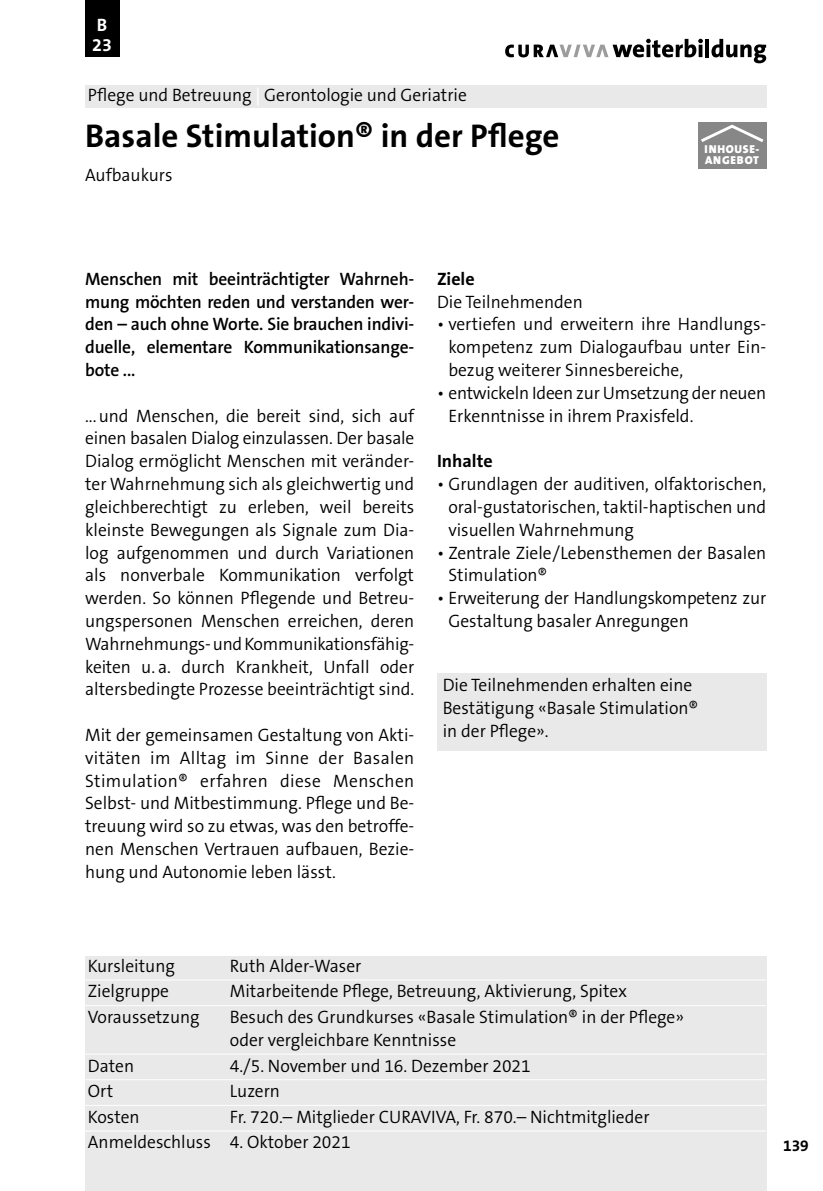
<style>
.page{position:relative;width:823px;height:1191px;background:#fff}
.page>*{position:absolute;margin:0;border:0;box-sizing:border-box;transform-origin:0 0}
.t1{font:700 33px "The Sans B7";color:#000}
.t2{font:300 18px/22.8px "The Sans B4";color:#000}
.t3{font:600 18px/22.8px "The Sans B6";letter-spacing:-.01em;color:#000;text-align:justify}
.t4{font:700 18px "The Sans B7";color:#000}
.t5{font:700 18px/20px "The Sans B7";color:#fff}
.t6{font:700 16px "The Sans B7";color:#000}
.t7{font:900 11.6px/11.6px "The Sans B9";letter-spacing:.075em;color:#fff}
.s1{font-family:"The Sans B6";font-weight:600;color:#fff}
</style>
<div class="page">
<hr style="left:705px;top:39px;width:3px;height:18px;background:#000">
<svg style="left:711px;top:39px;width:54px;height:24px"></svg>
<svg style="left:505px;top:39px;width:197px;height:18px"></svg>
<div style="left:85px;top:0;width:34px;height:57px;background:#000"></div>
<div style="left:85px;top:85px;width:680px;height:23px;background:#e9e9e9"></div>
<div style="left:85px;top:956px;width:680px;height:235px;background:#e9e9e9"></div>
<hr style="left:85px;top:979px;width:680px;height:1px;background:#fff">
<hr style="left:85px;top:1005px;width:680px;height:1px;background:#fff">
<hr style="left:85px;top:1053px;width:680px;height:1px;background:#fff">
<hr style="left:85px;top:1079px;width:680px;height:1px;background:#fff">
<hr style="left:85px;top:1105px;width:680px;height:1px;background:#fff">
<hr style="left:85px;top:1130px;width:680px;height:1px;background:#fff">
<div style="left:437px;top:673px;width:328px;height:78px;background:#e9e9e9"></div>
<div style="left:697px;top:122px;width:68px;height:47px;background:#868786"></div>
<svg style="left:697px;top:123px;width:67px;height:22px"></svg>
<p class="t5" style="left:92px;top:16px;width:21px">B<br>23</p>
<p class="t2" style="left:88px;top:85px;width:380px">Pflege und Betreuung <span class="s1">|</span> Gerontologie und Geriatrie</p>
<h1 class="t1" style="left:85px;top:118px;width:475px">Basale Stimulation® in der Pflege</h1>
<p class="t2" style="left:85px;top:164px;width:89px">Aufbaukurs</p>
<p class="t7" style="left:704px;top:144px;width:56px">INHOUSE-<br>ANGEBOT</p>
<p class="t3" style="left:85px;top:268px;width:330px">Menschen mit beeinträchtigter Wahrneh&shy;mung möchten reden und verstanden wer&shy;den – auch ohne Worte. Sie brauchen indivi&shy;duelle, elementare Kommunikationsange&shy;bote ...</p>
<p class="t2" style="left:85px;top:405px;width:330px;text-align:justify">...und Menschen, die bereit sind, sich auf einen basalen Dialog einzulassen. Der basale Dialog ermöglicht Menschen mit veränder&shy;ter Wahrnehmung sich als gleichwertig und gleichberechtigt zu erleben, weil bereits kleinste Bewegungen als Signale zum Dia&shy;log aufgenommen und durch Variationen als nonverbale Kommunikation verfolgt werden. So können Pflegende und Betreu&shy;ungspersonen Menschen erreichen, deren Wahrnehmungs- und Kommunikationsfähig&shy;keiten u. a. durch Krankheit, Unfall oder altersbedingte Prozesse beeinträchtigt sind.</p>
<p class="t2" style="left:85px;top:724px;width:330px;text-align:justify">Mit der gemeinsamen Gestaltung von Akti&shy;vitäten im Alltag im Sinne der Basalen Stimulation® erfahren diese Menschen Selbst- und Mitbestimmung. Pflege und Be&shy;treuung wird so zu etwas, was den betroffe&shy;nen Menschen Vertrauen aufbauen, Bezie&shy;hung und Autonomie leben lässt.</p>
<p class="t4" style="left:437px;top:269px;width:39px">Ziele</p>
<p class="t2" style="left:437px;top:291px;width:147px">Die Teilnehmenden</p>
<p class="t2" style="left:448px;top:314px;width:317px;text-align:justify;text-indent:-11px">• vertiefen und erweitern ihre Handlungs&shy;kompetenz zum Dialogaufbau unter Ein&shy;bezug weiterer Sinnesbereiche,</p>
<p class="t2" style="left:448px;top:382px;width:319px;text-indent:-11px">• entwickeln Ideen zur Umsetzung der neuen<br>Erkenntnisse in ihrem Praxisfeld.</p>
<p class="t4" style="left:437px;top:452px;width:57px">Inhalte</p>
<p class="t2" style="left:448px;top:474px;width:319px;text-align:justify;text-indent:-11px">• Grundlagen der auditiven, olfaktorischen, oral-gustatorischen, taktil-haptischen und visuellen Wahrnehmung</p>
<p class="t2" style="left:448px;top:542px;width:319px;text-indent:-11px">• Zentrale Ziele/Lebensthemen der Basalen<br>Stimulation®</p>
<p class="t2" style="left:448px;top:588px;width:319px;text-indent:-11px">• Erweiterung der Handlungskompetenz zur<br>Gestaltung basaler Anregungen</p>
<p class="t2" style="left:442px;top:675px;width:257px">Die Teilnehmenden erhalten eine<br>Bestätigung «Basale Stimulation® in der Pflege».</p>
<p class="t2" style="left:88px;top:955px;width:88px">Kursleitung</p>
<p class="t2" style="left:230px;top:955px;width:133px">Ruth Alder-Waser</p>
<p class="t2" style="left:88px;top:981px;width:82px">Zielgruppe</p>
<p class="t2" style="left:230px;top:981px;width:398px">Mitarbeitende Pflege, Betreuung, Aktivierung, Spitex</p>
<p class="t2" style="left:88px;top:1006px;width:113px">Voraussetzung</p>
<p class="t2" style="left:230px;top:1006px;width:455px">Besuch des Grundkurses «Basale Stimulation® in der Pflege» oder vergleichbare Kenntnisse</p>
<p class="t2" style="left:88px;top:1055px;width:48px">Daten</p>
<p class="t2" style="left:230px;top:1055px;width:302px">4./5. November und 16. Dezember 2021</p>
<p class="t2" style="left:88px;top:1080px;width:27px">Ort</p>
<p class="t2" style="left:230px;top:1080px;width:52px">Luzern</p>
<p class="t2" style="left:88px;top:1106px;width:53px">Kosten</p>
<p class="t2" style="left:88px;top:1105px;width:562px;line-height:25.6px;text-indent:142px">Fr. 720.– Mitglieder CURAVIVA, Fr. 870.– Nichtmitglieder<br>Anmeldeschluss 4. Oktober 2021</p>
<p class="t6" style="left:782px;top:1137px;width:27px">139</p>
</div>
